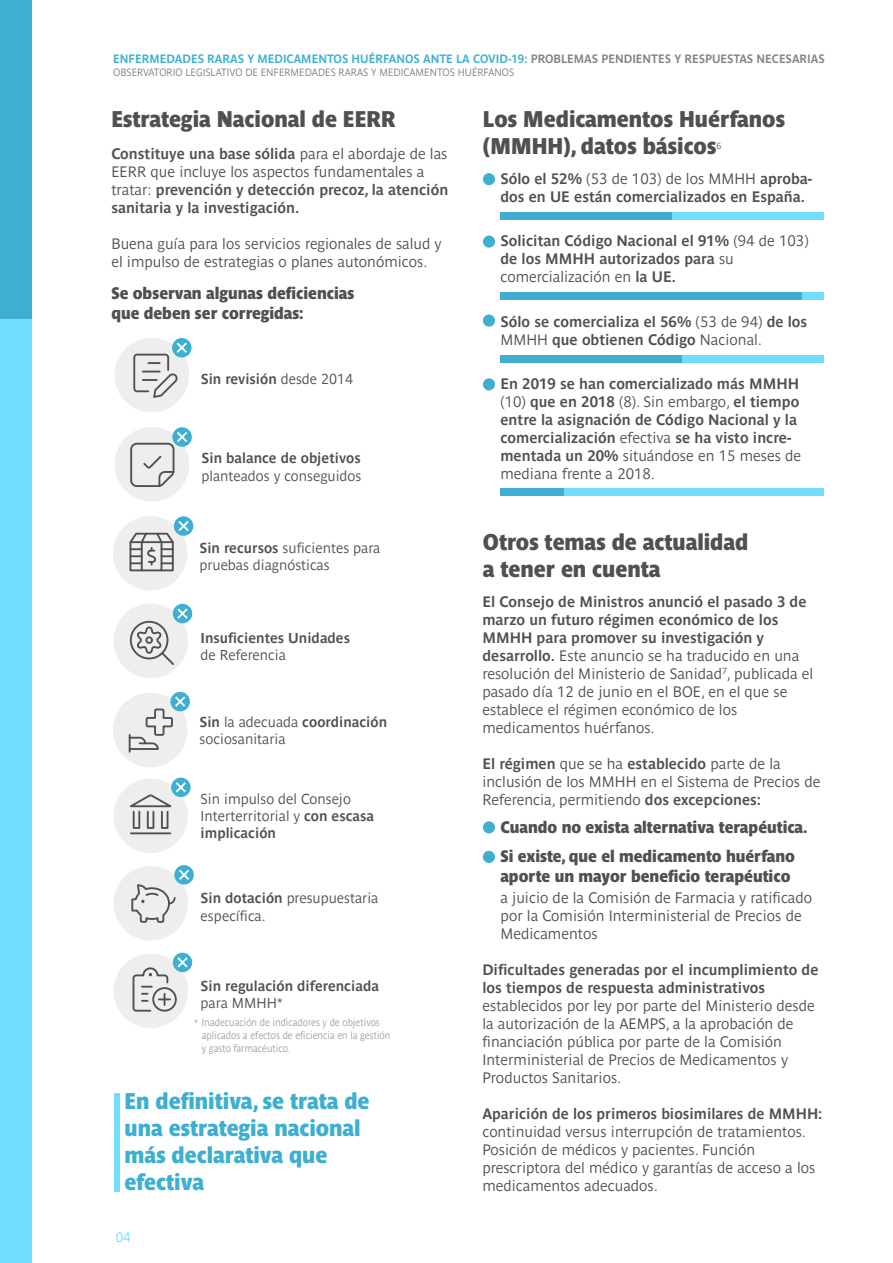
<style>
.page{position:relative;width:893px;height:1263px;background:#fff}
.page>*{position:absolute;margin:0;border:0;box-sizing:border-box;transform-origin:0 0}
.t1{font:22.5px/27px "Parisine Std Narr Sombre";color:#505050}
.t2{font:22.5px/27px "Parisine Std Narr Sombre";color:#3eafd1}
.t3{font:16.5px/29.4px "Parisine Std Narr Sombre";color:#505050}
.t4{font:15px/18px "Parisine Std Gris";color:#505050}
.t5{font:700 15px/18px "Parisine Std Gris";color:#505050}
.t6{font:14.25px/17.1px "Parisine Std Gris";color:#505050}
.t7{font:700 14.25px/17.1px "Parisine Std Gris";color:#505050}
.t8{font:13.5px "Parisine Std Gris";color:#71ddff}
.t9{font:700 12px "Parisine Std Gris";color:#3eafd1;scale:.95 1}
.t10{font:10.5px/12.6px "Parisine Std Gris";color:#a0a0a0;scale:.9 1}
.t11{font:10.5px "Parisine Std Gris";color:#838383;scale:.95 1}
.t12{font:8.7px "Parisine Std Gris";color:#505050}
.s1{color:#838383}
.s2{font-weight:400}
.s3{font-weight:700}
.s4{font-weight:400;font-size:13.5px}
</style>
<div class="page">
<div style="left:0;top:2px;width:32px;height:1261px;background:#71ddff"></div>
<div style="left:0;top:0;width:32px;height:318px;background:#3eafd1"></div>
<div style="left:113px;top:953px;width:75px;height:75px;background:#eee;border-radius:50%"></div>
<div style="left:113px;top:866px;width:75px;height:74px;background:#eee;border-radius:50%"></div>
<div style="left:113px;top:778px;width:75px;height:75px;background:#eee;border-radius:50%"></div>
<div style="left:113px;top:693px;width:74px;height:74px;background:#eee;border-radius:50%"></div>
<div style="left:113px;top:603px;width:75px;height:75px;background:#eee;border-radius:50%"></div>
<div style="left:113px;top:516px;width:74px;height:75px;background:#eee;border-radius:50%"></div>
<div style="left:115px;top:427px;width:74px;height:74px;background:#eee;border-radius:50%"></div>
<div style="left:115px;top:338px;width:74px;height:74px;background:#eee;border-radius:50%"></div>
<svg style="left:135px;top:625px;width:39px;height:40px"></svg>
<div style="left:130px;top:621px;width:38px;height:38px;border:2px solid #505050;border-radius:50%"></div>
<div style="left:152px;top:987px;width:25px;height:25px;border:2px solid #505050;border-radius:50%"></div>
<svg style="left:132px;top:967px;width:38px;height:45px"></svg>
<hr style="left:131px;top:832px;width:39px;height:2px;background:#505050">
<div style="left:161px;top:811px;width:7px;height:18px;border:2px solid #505050"></div>
<div style="left:147px;top:811px;width:7px;height:18px;border:2px solid #505050"></div>
<div style="left:133px;top:811px;width:7px;height:18px;border:2px solid #505050"></div>
<svg style="left:172px;top:338px;width:20px;height:19px"></svg>
<svg style="left:132px;top:343px;width:55px;height:55px"></svg>
<div style="left:172px;top:427px;width:20px;height:20px;background:#3eafd1;border-radius:50%"></div>
<svg style="left:130px;top:432px;width:57px;height:55px"></svg>
<div style="left:174px;top:516px;width:19px;height:20px;background:#3eafd1;border-radius:50%"></div>
<svg style="left:129px;top:521px;width:60px;height:51px"></svg>
<div style="left:173px;top:604px;width:19px;height:19px;background:#3eafd1;border-radius:50%"></div>
<svg style="left:177px;top:608px;width:11px;height:11px"></svg>
<div style="left:170px;top:692px;width:20px;height:19px;background:#3eafd1;border-radius:50%"></div>
<svg style="left:128px;top:696px;width:57px;height:56px"></svg>
<div style="left:171px;top:778px;width:20px;height:19px;background:#3eafd1;border-radius:50%"></div>
<svg style="left:124px;top:782px;width:62px;height:26px"></svg>
<div style="left:174px;top:865px;width:20px;height:19px;background:#3eafd1;border-radius:50%"></div>
<svg style="left:131px;top:870px;width:58px;height:53px"></svg>
<div style="left:173px;top:953px;width:19px;height:19px;background:#3eafd1;border-radius:50%"></div>
<svg style="left:177px;top:957px;width:11px;height:10px"></svg>
<div style="left:483px;top:821px;width:12px;height:12px;background:#3eafd1;border-radius:50%"></div>
<div style="left:483px;top:173px;width:12px;height:12px;background:#3eafd1;border-radius:50%"></div>
<div style="left:483px;top:236px;width:12px;height:12px;background:#3eafd1;border-radius:50%"></div>
<div style="left:483px;top:315px;width:12px;height:12px;background:#3eafd1;border-radius:50%"></div>
<div style="left:483px;top:378px;width:12px;height:12px;background:#3eafd1;border-radius:50%"></div>
<div style="left:483px;top:851px;width:12px;height:12px;background:#3eafd1;border-radius:50%"></div>
<div style="left:500px;top:488px;width:323px;height:8px;background:#71ddff"></div>
<div style="left:500px;top:488px;width:64px;height:8px;background:#3eafd1"></div>
<div style="left:500px;top:355px;width:323px;height:7px;background:#71ddff"></div>
<div style="left:500px;top:355px;width:182px;height:7px;background:#3eafd1"></div>
<div style="left:500px;top:292px;width:323px;height:8px;background:#71ddff"></div>
<div style="left:500px;top:292px;width:302px;height:8px;background:#3eafd1"></div>
<div style="left:500px;top:212px;width:323px;height:8px;background:#71ddff"></div>
<div style="left:500px;top:212px;width:172px;height:8px;background:#3eafd1"></div>
<div style="left:114px;top:1093px;width:6px;height:98px;background:#71ddff"></div>
<p class="t9" style="left:113px;top:51px;width:751px">ENFERMEDADES RARAS Y MEDICAMENTOS HUÉRFANOS ANTE LA COVID-19: <span class="s1">PROBLEMAS PENDIENTES Y RESPUESTAS NECESARIAS</span></p>
<p class="t11" style="left:113px;top:66px;width:424px">OBSERVATORIO LEGISLATIVO DE ENFERMEDADES RARAS Y MEDICAMENTOS HUÉRFANOS</p>
<h1 class="t1" style="left:111px;top:105px;width:286px">Estrategia Nacional de EERR</h1>
<h1 class="t1" style="left:483px;top:105px;width:304px">Los Medicamentos Huérfanos (MMHH), datos básicos</h1>
<p class="t12" style="left:716px;top:141px;width:6px">6</p>
<p class="t5" style="left:111px;top:144px;width:338px">Constituye una base sólida <span class="s2">para el abordaje de las EERR que incluye los aspectos fundamentales a tratar:</span> prevención y detección precoz, la atención sanitaria y la investigación.</p>
<p class="t4" style="left:111px;top:234px;width:332px">Buena guía para los servicios regionales de salud y el impulso de estrategias o planes autonómicos.</p>
<p class="t5" style="left:500px;top:170px;width:313px">Sólo el 52% <span class="s2">(53 de 103) de los MMHH</span> aproba&shy;dos en UE están comercializados en España.</p>
<p class="t5" style="left:500px;top:232px;width:310px">Solicitan Código Nacional el 91% <span class="s2">(94 de 103) </span>de los MMHH autorizados para <span class="s2">su comercialización en</span> la UE.</p>
<p class="t5" style="left:500px;top:312px;width:308px">Sólo se comercializa el 56% <span class="s2">(53 de 94)</span> de los<br><span class="s2">MMHH</span> que obtienen Código <span class="s2">Nacional.</span></p>
<p class="t5" style="left:500px;top:374px;width:302px">En 2019 se han comercializado más MMHH <span class="s2">(10)</span> que en 2018 <span class="s2">(8). Sin embargo,</span> el tiempo entre la asignación de Código Nacional y la comercialización <span class="s2">efectiva</span> se ha visto incre&shy;mentada un 20% <span class="s2">situándose en 15 meses de mediana frente a 2018.</span></p>
<p class="t3" style="left:111px;top:283px;width:245px;line-height:19.8px">Se observan algunas deficiencias que deben ser corregidas:</p>
<p class="t7" style="left:201px;top:370px;width:154px">Sin revisión <span class="s2">desde 2014</span></p>
<p class="t7" style="left:202px;top:450px;width:161px">Sin balance de objetivos</p>
<p class="t6" style="left:202px;top:467px;width:161px">planteados y conseguidos</p>
<p class="t6" style="left:199px;top:539px;width:183px"><span class="s3">Sin recursos</span> suficientes para pruebas diagnósticas</p>
<p class="t7" style="left:201px;top:629px;width:151px">Insuficientes Unidades</p>
<p class="t6" style="left:201px;top:646px;width:87px">de Referencia</p>
<p class="t6" style="left:199px;top:714px;width:189px"><span class="s3">Sin</span> la adecuada <span class="s3">coordinación </span>sociosanitaria</p>
<p class="t6" style="left:201px;top:790px;width:175px">Sin impulso del Consejo<br>Interterritorial y <span class="s3">con escasa implicación</span></p>
<p class="t6" style="left:201px;top:890px;width:179px"><span class="s3">Sin dotación</span> presupuestaria específica.</p>
<p class="t7" style="left:201px;top:977px;width:180px">Sin regulación diferenciada <span class="s2">para MMHH</span><span class="s4">*</span></p>
<p class="t10" style="left:202px;top:1016px;width:211px;text-indent:-8px">* Inadecuación de indicadores y de objetivos aplicados a efectos de eficiencia en la gestión y gasto farmacéutico.</p>
<h1 class="t2" style="left:125px;top:1087px;width:246px">En definitiva, se trata de una estrategia nacional más declarativa que efectiva</h1>
<p class="t8" style="left:116px;top:1229px;width:17px">04</p>
<h1 class="t1" style="left:483px;top:528px;width:267px">Otros temas de actualidad a tener en cuenta</h1>
<p class="t4" style="left:482px;top:592px;width:332px"><span class="s3">El Consejo de Ministros anunció el pasado 3 de marzo un futuro régimen económico de los MMHH para promover su investigación y desarrollo.</span> Este anuncio se ha traducido en una resolución del Ministerio de Sanidad<sup>7</sup>, publicada el pasado día 12 de junio en el BOE, en el que se establece el régimen económico de los medicamentos huérfanos.</p>
<p class="t4" style="left:482px;top:754px;width:339px"><span class="s3">El régimen</span> que se ha <span class="s3">establecido</span> parte de la inclusión de los MMHH en el Sistema de Precios de<br>Referencia, permitiendo <span class="s3">dos excepciones:</span></p>
<p class="t3" style="left:500px;top:812px;width:309px">Cuando no exista alternativa terapéutica.<br>Si existe, que el medicamento huérfano</p>
<p class="t3" style="left:500px;top:861px;width:292px">aporte un mayor beneficio terapéutico</p>
<p class="t4" style="left:500px;top:889px;width:313px">a juicio de la Comisión de Farmacia y ratificado por la Comisión Interministerial de Precios de<br>Medicamentos</p>
<p class="t5" style="left:482px;top:961px;width:338px">Dificultades generadas por el incumplimiento de los tiempos de respuesta administrativos</p>
<p class="t4" style="left:482px;top:997px;width:334px">establecidos por ley por parte del Ministerio desde la autorización de la AEMPS, a la aprobación de financiación pública por parte de la Comisión Interministerial de Precios de Medicamentos y Productos Sanitarios.</p>
<p class="t5" style="left:482px;top:1105px;width:342px">Aparición de los primeros biosimilares de MMHH:</p>
<p class="t4" style="left:482px;top:1123px;width:334px">continuidad versus interrupción de tratamientos.<br>Posición de médicos y pacientes. Función prescriptora del médico y garantías de acceso a los medicamentos adecuados.</p>
</div>
